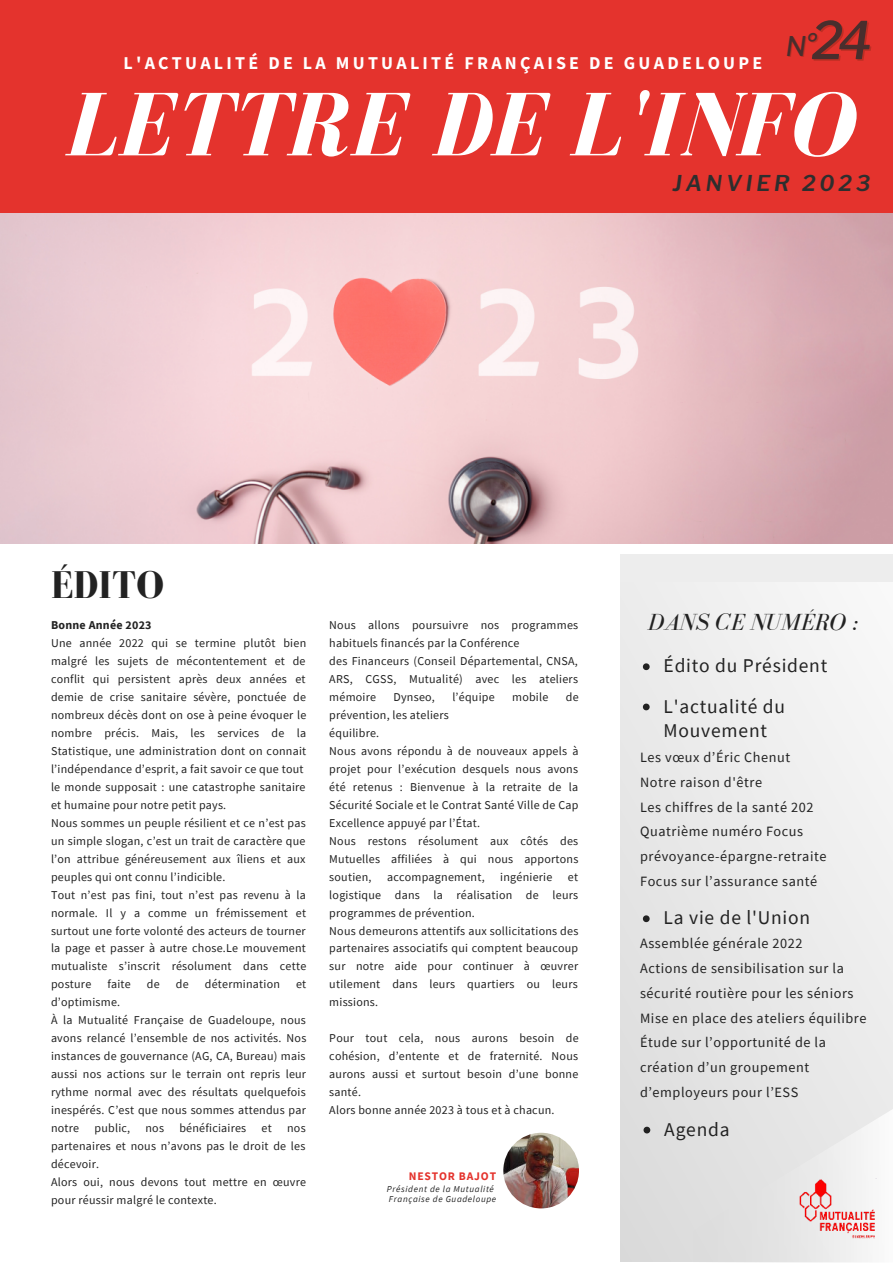
<style>
.page{position:relative;width:893px;height:1264px;background:#fff}
.page>*{position:absolute;margin:0;border:0;box-sizing:border-box;transform-origin:0 0}
.t1{font:italic 700 92.85px "Bodoni FLF";color:#fff}
.t2{font:700 39.6px "Bodoni FLF";color:#222}
.t3{font:italic 500 27px "Libre Franklin";color:#2e2e2e}
.t4{font:italic 24px "Bodoni FLF";color:#222}
.t5{font:italic 600 21.6px "Libre Franklin";letter-spacing:.18em;color:#2e2e2e}
.t6{font:19.5px/40.2px "Source Sans Pro";letter-spacing:.04em;color:#222}
.t7{font:700 18px "Source Sans Pro";letter-spacing:.18em;color:#fff}
.t8{font:14.25px/24.8px "Source Sans Pro";letter-spacing:.04em;color:#222}
.t9{font:12px/18px "Source Sans Pro";letter-spacing:.02em;color:#222}
.t10{font:700 12px "Source Sans Pro";letter-spacing:.02em;color:#222}
.t11{font:700 11.55px "Source Sans Pro";letter-spacing:.07em;color:#e4332d}
.t12{font:italic 9px/10.5px "Source Sans Pro";letter-spacing:.07em;color:#222}
.s1{font-size:51.75px;color:rgb(114 36 16/.4)}
</style>
<div class="page">
<div style="left:620px;top:554px;width:272px;height:680px;background:#ededed"></div>
<div style="left:0;top:0;width:892px;height:214px;background:#e4332d"></div>
<img style="left:0;top:214px;width:892px;height:329px">
<img style="left:503px;top:1132px;width:76px;height:76px;border-radius:50%">
<svg style="left:620px;top:1102px;width:272px;height:160px"></svg>
<svg style="left:642px;top:663px;width:7px;height:7px"></svg>
<svg style="left:642px;top:703px;width:7px;height:7px"></svg>
<svg style="left:642px;top:915px;width:7px;height:7px"></svg>
<h3 class="t7" style="left:123px;top:51px;width:640px">L'ACTUALITÉ DE LA MUTUALITÉ FRANÇAISE DE GUADELOUPE</h3>
<h3 class="t3" style="left:785px;top:30px;width:89px">N°<span class="s1">24</span></h3>
<h1 class="t1" style="left:66px;top:75px;width:789px">LETTRE DE L'INFO</h1>
<h3 class="t5" style="left:672px;top:170px;width:199px">JANVIER 2023</h3>
<h2 class="t2" style="left:51px;top:563px;width:115px">ÉDITO</h2>
<p class="t10" style="left:51px;top:616px;width:102px">Bonne Année 2023</p>
<p class="t9" style="left:51px;top:633px;width:257px">Une année 2022 qui se termine plutôt bien malgré les sujets de mécontentement et de conflit qui persistent après deux années et demie de crise sanitaire sévère, ponctuée de nombreux décès dont on ose à peine évoquer le nombre précis. Mais, les services de la Statistique, une administration dont on connait l’indépendance d’esprit, a fait savoir ce que tout le monde supposait : une catastrophe sanitaire et humaine pour notre petit pays.<br>Nous sommes un peuple résilient et ce n’est pas un simple slogan, c’est un trait de caractère que l’on attribue généreusement aux îliens et aux peuples qui ont connu l’indicible.<br>Tout n’est pas fini, tout n’est pas revenu à la normale. Il y a comme un frémissement et surtout une forte volonté des acteurs de tourner la page et passer à autre chose.Le mouvement mutualiste s’inscrit résolument dans cette posture</p>
<p class="t9" style="left:107px;top:975px;width:25px">faite</p>
<p class="t9" style="left:147px;top:975px;width:14px">de</p>
<p class="t9" style="left:176px;top:975px;width:14px">de</p>
<p class="t9" style="left:205px;top:975px;width:77px">détermination</p>
<p class="t9" style="left:296px;top:975px;width:12px">et</p>
<p class="t9" style="left:51px;top:993px;width:257px">d’optimisme.<br>À la Mutualité Française de Guadeloupe, nous avons relancé l’ensemble de nos activités. Nos instances de gouvernance (AG, CA, Bureau) mais aussi nos actions sur le terrain ont repris leur rythme normal avec des résultats quelquefois inespérés. C’est que nous sommes attendus par notre</p>
<p class="t9" style="left:94px;top:1119px;width:37px">public,</p>
<p class="t9" style="left:145px;top:1119px;width:20px">nos</p>
<p class="t9" style="left:179px;top:1119px;width:68px">bénéficiaires</p>
<p class="t9" style="left:261px;top:1119px;width:12px">et</p>
<p class="t9" style="left:51px;top:1119px;width:256px;text-indent:236px">nos partenaires et nous n’avons pas le droit de les décevoir.<br>Alors oui, nous devons tout mettre en œuvre pour réussir malgré le contexte.</p>
<p class="t9" style="left:329px;top:615px;width:250px">Nous allons poursuivre nos programmes habituels financés par la Conférence<br>des Financeurs (Conseil Départemental, CNSA, ARS, CGSS, Mutualité) avec les ateliers mémoire</p>
<p class="t9" style="left:393px;top:687px;width:43px">Dynseo,</p>
<p class="t9" style="left:452px;top:687px;width:44px">l’équipe</p>
<p class="t9" style="left:512px;top:687px;width:38px">mobile</p>
<p class="t9" style="left:565px;top:687px;width:14px">de</p>
<p class="t9" style="left:329px;top:705px;width:251px">prévention, les ateliers<br>équilibre.<br>Nous avons répondu à de nouveaux appels à projet pour l’exécution desquels nous avons été retenus : Bienvenue à la retraite de la Sécurité Sociale et le Contrat Santé Ville de Cap Excellence appuyé par l’État.<br>Nous restons résolument aux côtés des Mutuelles affiliées à qui nous apportons soutien,</p>
<p class="t9" style="left:387px;top:867px;width:99px">accompagnement,</p>
<p class="t9" style="left:500px;top:867px;width:54px">ingénierie</p>
<p class="t9" style="left:329px;top:867px;width:250px;text-indent:238px">et logistique dans la réalisation de leurs programmes de prévention.<br>Nous demeurons attentifs aux sollicitations des partenaires associatifs qui comptent beaucoup sur notre aide pour continuer à œuvrer utilement dans leurs quartiers ou leurs missions.</p>
<p class="t9" style="left:329px;top:1029px;width:251px">Pour tout cela, nous aurons besoin de cohésion, d’entente et de fraternité. Nous aurons aussi et surtout besoin d’une bonne santé.<br>Alors bonne année 2023 à tous et à chacun.</p>
<p class="t11" style="left:409px;top:1168px;width:89px">NESTOR BAJOT</p>
<p class="t12" style="left:387px;top:1183px;width:111px">Président de la Mutualité<br>Française de Guadeloupe</p>
<h3 class="t4" style="left:648px;top:609px;width:212px">DANS CE NUMÉRO :</h3>
<h3 class="t6" style="left:663px;top:645px;width:165px">Édito du Président<br>L'actualité du</h3>
<h3 class="t6" style="left:663px;top:710px;width:105px">Mouvement</h3>
<p class="t8" style="left:640px;top:744px;width:188px">Les vœux d’Éric Chenut<br>Notre raison d'être<br>Les chiffres de la santé 202<br>Quatrième numéro Focus prévoyance-épargne-retraite<br>Focus sur l’assurance santé</p>
<h3 class="t6" style="left:663px;top:897px;width:148px">La vie de l'Union</h3>
<p class="t8" style="left:640px;top:931px;width:228px">Assemblée générale 2022<br>Actions de sensibilisation sur la sécurité routière pour les séniors<br>Mise en place des ateliers équilibre<br>Étude sur l’opportunité de la création d’un groupement d’employeurs pour l’ESS</p>
<h3 class="t6" style="left:664px;top:1108px;width:67px">Agenda</h3>
</div>
